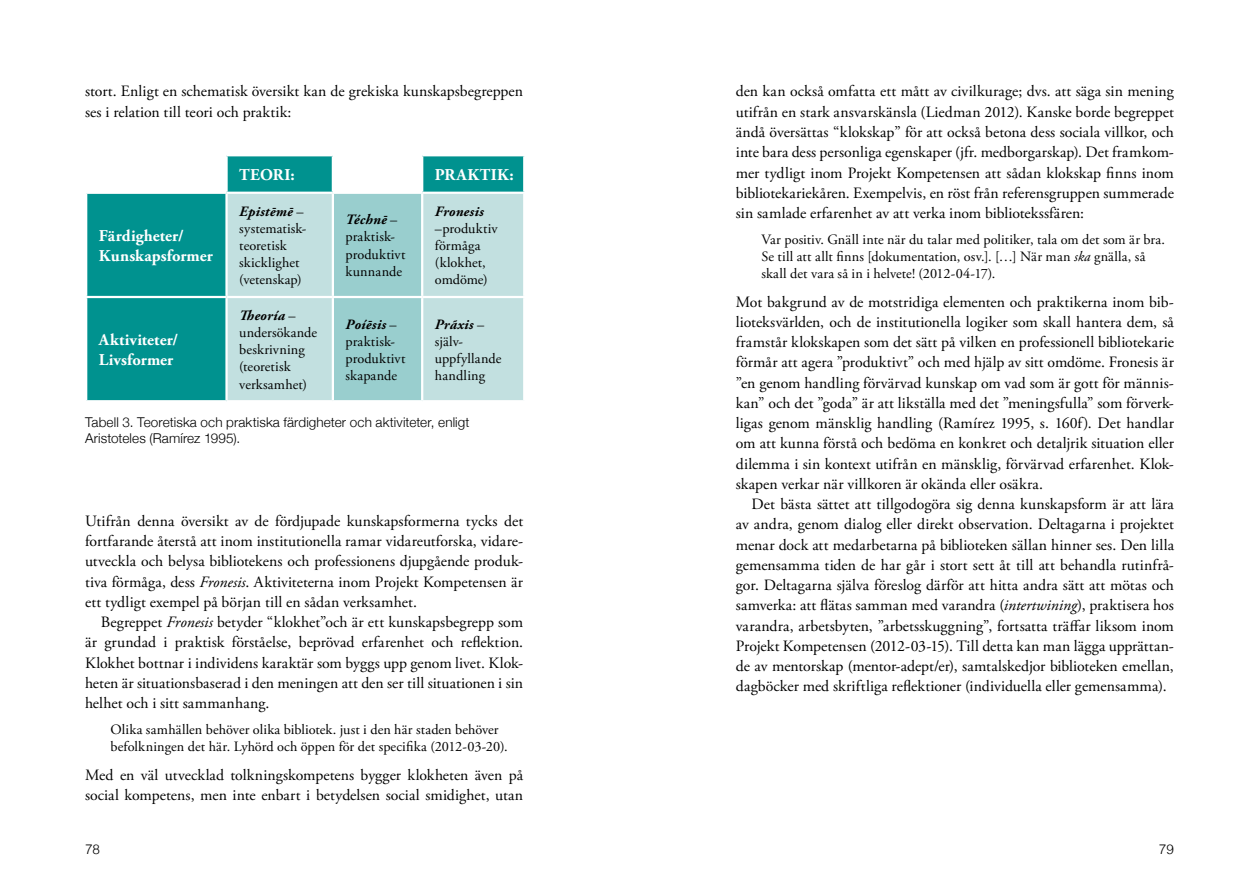
<style>
.page{position:relative;width:1259px;height:893px;background:#fff}
.page>*{position:absolute;margin:0;border:0;box-sizing:border-box;transform-origin:0 0}
.t1{font:700 16.5px/19.8px "Adobe Garamond Pro";letter-spacing:.005em;color:#fff}
.t2{font:700 16.5px "Adobe Garamond Pro";letter-spacing:.025em;color:#fff}
.t3{font:15.75px/20.2px "Adobe Garamond Pro";letter-spacing:.005em;color:#000;text-align:justify}
.t4{font:14.25px/17.1px "Adobe Garamond Pro";letter-spacing:.005em;color:#000}
.t5{font:italic 700 14.25px "Adobe Garamond Pro";letter-spacing:.015em;color:#000}
.t6{font:300 13.5px/16.2px "Helvetica Neue";letter-spacing:.01em;color:#000}
.t7{font:300 13.5px "Helvetica";color:#000}
.s1{font-style:italic}
.s2{font-weight:700;font-style:italic}
</style>
<div class="page">
<div style="left:423px;top:156px;width:100px;height:36px;background:#00928f"></div>
<div style="left:423px;top:194px;width:100px;height:206px;background:#c2e0e0"></div>
<svg style="left:87px;top:156px;width:334px;height:244px;background:#71bfbe"></svg>
<hr style="left:225px;top:156px;width:3px;height:36px;background:#fff">
<hr style="left:332px;top:156px;width:2px;height:36px;background:#fff">
<hr style="left:85px;top:192px;width:141px;height:2px;background:#fff">
<hr style="left:226px;top:192px;width:107px;height:2px;background:#fff">
<hr style="left:225px;top:194px;width:3px;height:102px;background:#fff">
<hr style="left:333px;top:192px;width:89px;height:2px;background:#fff">
<hr style="left:332px;top:194px;width:2px;height:102px;background:#fff">
<hr style="left:85px;top:296px;width:141px;height:2px;background:#fff">
<hr style="left:226px;top:296px;width:107px;height:2px;background:#fff">
<hr style="left:225px;top:298px;width:3px;height:102px;background:#fff">
<hr style="left:333px;top:296px;width:89px;height:2px;background:#fff">
<hr style="left:332px;top:298px;width:2px;height:102px;background:#fff">
<hr style="left:422px;top:296px;width:103px;height:2px;background:#fff">
<p class="t3" style="left:85px;top:82px;width:439px">stort. Enligt en schematisk översikt kan de grekiska kunskapsbegreppen ses i relation till teori och praktik:</p>
<p class="t3" style="left:736px;top:82px;width:440px">den kan också omfatta ett mått av civilkurage; dvs. att säga sin mening utifrån en stark ansvarskänsla (Liedman 2012). Kanske borde begreppet ändå översättas “klokskap” för att också betona dess sociala villkor, och inte bara dess personliga egenskaper (jfr. medborgarskap). Det framkom&shy;mer tydligt inom Projekt Kompetensen att sådan klokskap finns inom bibliotekariekåren. Exempelvis, en röst från referensgruppen summerade sin samlade erfarenhet av att verka inom bibliotekssfären:</p>
<p class="t4" style="left:761px;top:231px;width:405px">Var positiv. Gnäll inte när du talar med politiker, tala om det som är bra.<br>Se till att allt finns [dokumentation, osv.]. […] När man <span class="s1">ska</span> gnälla, så skall det vara så in i helvete! (2012-04-17).</p>
<p class="t3" style="left:736px;top:292px;width:440px">Mot bakgrund av de motstridiga elementen och praktikerna inom bib&shy;lioteksvärlden, och de institutionella logiker som skall hantera dem, så framstår klokskapen som det sätt på vilken en professionell bibliotekarie förmår att agera ”produktivt” och med hjälp av sitt omdöme. Fronesis är ”en genom handling förvärvad kunskap om vad som är gott för männis&shy;kan” och det ”goda” är att likställa med det ”meningsfulla” som förverk&shy;ligas genom mänsklig handling (Ramírez 1995, s. 160f). Det handlar om att kunna förstå och bedöma en konkret och detaljrik situation eller dilemma i sin kontext utifrån en mänsklig, förvärvad erfarenhet. Klok&shy;skapen verkar när villkoren är okända eller osäkra.</p>
<p class="t3" style="left:736px;top:495px;width:440px;text-indent:16px">Det bästa sättet att tillgodogöra sig denna kunskapsform är att lära av andra, genom dialog eller direkt observation. Deltagarna i projektet menar dock att medarbetarna på biblioteken sällan hinner ses. Den lilla gemensamma tiden de har går i stort sett åt till att behandla rutinfrå&shy;gor. Deltagarna själva föreslog därför att hitta andra sätt att mötas och samverka: att flätas samman med varandra (<span class="s1">intertwining</span>), praktisera hos varandra, arbetsbyten, ”arbetsskuggning”, fortsatta träffar liksom inom Projekt Kompetensen (2012-03-15). Till detta kan man lägga upprättan&shy;de av mentorskap (mentor-adept/er), samtalskedjor biblioteken emellan, dagböcker med skriftliga reflektioner (individuella eller gemensamma).</p>
<p class="t1" style="left:239px;top:165px;width:57px">TEORI:</p>
<p class="t2" style="left:435px;top:165px;width:80px">PRAKTIK:</p>
<p class="t4" style="left:239px;top:203px;width:69px"><span class="s2">Epistēmē</span> – systematisk&shy;teoretisk skicklighet (vetenskap)</p>
<p class="t4" style="left:346px;top:212px;width:61px"><span class="s2">Téchnē</span> – praktisk&shy;produktivt kunnande</p>
<p class="t5" style="left:435px;top:203px;width:50px">Fronesis</p>
<p class="t4" style="left:435px;top:220px;width:64px">–produktiv förmåga (klokhet, omdöme)</p>
<p class="t1" style="left:99px;top:226px;width:115px">Färdigheter/<br>Kunskapsformer</p>
<p class="t4" style="left:239px;top:308px;width:79px"><span class="s2">Theoría</span> – undersökande beskrivning (teoretisk verksamhet)</p>
<p class="t4" style="left:346px;top:316px;width:61px"><span class="s2">Poíēsis</span> – praktisk&shy;produktivt skapande</p>
<p class="t4" style="left:435px;top:316px;width:68px"><span class="s2">Prãxis</span> – själv&shy;uppfyllande handling</p>
<p class="t1" style="left:99px;top:330px;width:81px">Aktiviteter/<br>Livsformer</p>
<p class="t6" style="left:85px;top:413px;width:386px">Tabell 3. Teoretiska och praktiska färdigheter och aktiviteter, enligt<br>Aristoteles (Ramírez 1995).</p>
<p class="t3" style="left:85px;top:511px;width:439px">Utifrån denna översikt av de fördjupade kunskapsformerna tycks det fortfarande återstå att inom institutionella ramar vidareutforska, vidare&shy;utveckla och belysa bibliotekens och professionens djupgående produk&shy;tiva förmåga, dess <span class="s1">Fronesis</span>. Aktiviteterna inom Projekt Kompetensen är ett tydligt exempel på början till en sådan verksamhet.</p>
<p class="t3" style="left:85px;top:613px;width:439px;text-indent:16px">Begreppet <span class="s1">Fronesis</span> betyder “klokhet”och är ett kunskapsbegrepp som är grundad i praktisk förståelse, beprövad erfarenhet och reflektion.<br>Klokhet bottnar i individens karaktär som byggs upp genom livet. Klok&shy;heten är situationsbaserad i den meningen att den ser till situationen i sin helhet och i sitt sammanhang.</p>
<p class="t4" style="left:111px;top:721px;width:398px">Olika samhällen behöver olika bibliotek. just i den här staden behöver befolkningen det här. Lyhörd och öppen för det specifika (2012-03-20).</p>
<p class="t3" style="left:85px;top:765px;width:440px">Med en väl utvecklad tolkningskompetens bygger klokheten även på social kompetens, men inte enbart i betydelsen social smidighet, utan</p>
<p class="t7" style="left:85px;top:838px;width:16px">78</p>
<p class="t7" style="left:1158px;top:838px;width:17px">79</p>
</div>
